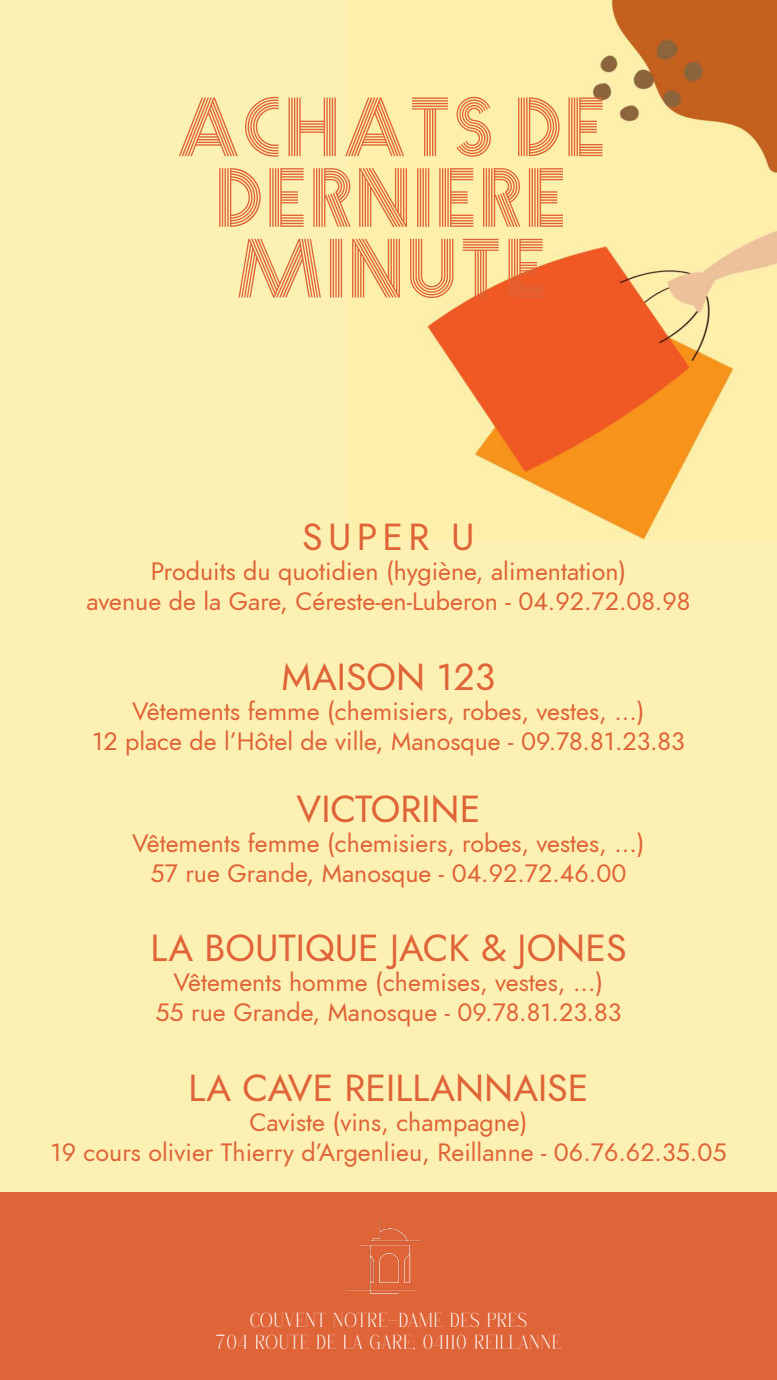
<style>
.page{position:relative;width:777px;height:1380px;background:#fff}
.page>*{position:absolute;margin:0;border:0;box-sizing:border-box;transform-origin:0 0}
.t1{font:75px/70.6px "Prisma";letter-spacing:.07em;color:#df6438;text-align:center}
.t2{font:italic 37.5px "Renner";color:#df6438}
.t3{font:italic 25px/30px "Renner";color:#df6438;text-align:center}
.t4{font:18.75px/22.5px "Qenliago";letter-spacing:.06em;color:#fff;text-align:center}
</style>
<div class="page">
<div style="left:1px;top:0;width:775px;height:1379px;background:#fcf0b3"></div>
<img style="left:425px;top:0;width:351px;height:540px">
<div style="left:0;top:1192px;width:776px;height:187px;background:#df6438"></div>
<img style="left:346px;top:1220px;width:75px;height:74px">
<h1 class="t1" style="left:175px;top:88px;width:429px">ACHATS DE<br>DERNIERE<br>MINUTE</h1>
<h2 class="t2" style="left:302px;top:512px;width:174px">SUPER U</h2>
<p class="t3" style="left:86px;top:557px;width:605px">Produits du quotidien (hygiène, alimentation)<br>avenue de la Gare, Céreste-en-Luberon - 04.92.72.08.98</p>
<h2 class="t2" style="left:281px;top:651px;width:215px">MAISON 123</h2>
<p class="t3" style="left:92px;top:696px;width:594px">Vêtements femme (chemisiers, robes, vestes, ...)<br>12 place de l’Hôtel de ville, Manosque - 09.78.81.23.83</p>
<h2 class="t2" style="left:296px;top:783px;width:185px">VICTORINE</h2>
<p class="t3" style="left:132px;top:828px;width:513px">Vêtements femme (chemisiers, robes, vestes, ...)<br>57 rue Grande, Manosque - 04.92.72.46.00</p>
<h2 class="t2" style="left:150px;top:923px;width:477px">LA BOUTIQUE JACK &amp; JONES</h2>
<p class="t3" style="left:155px;top:968px;width:467px">Vêtements homme (chemises, vestes, ...)<br>55 rue Grande, Manosque - 09.78.81.23.83</p>
<h2 class="t2" style="left:188px;top:1062px;width:401px">LA CAVE REILLANNAISE</h2>
<p class="t3" style="left:50px;top:1107px;width:677px">Caviste (vins, champagne)<br>19 cours olivier Thierry d’Argenlieu, Reillanne - 06.76.62.35.05</p>
<p class="t4" style="left:216px;top:1308px;width:346px">COUVENT NOTRE-DAME DES PRES<br>704 ROUTE DE LA GARE, 04110 REILLANNE</p>
</div>
